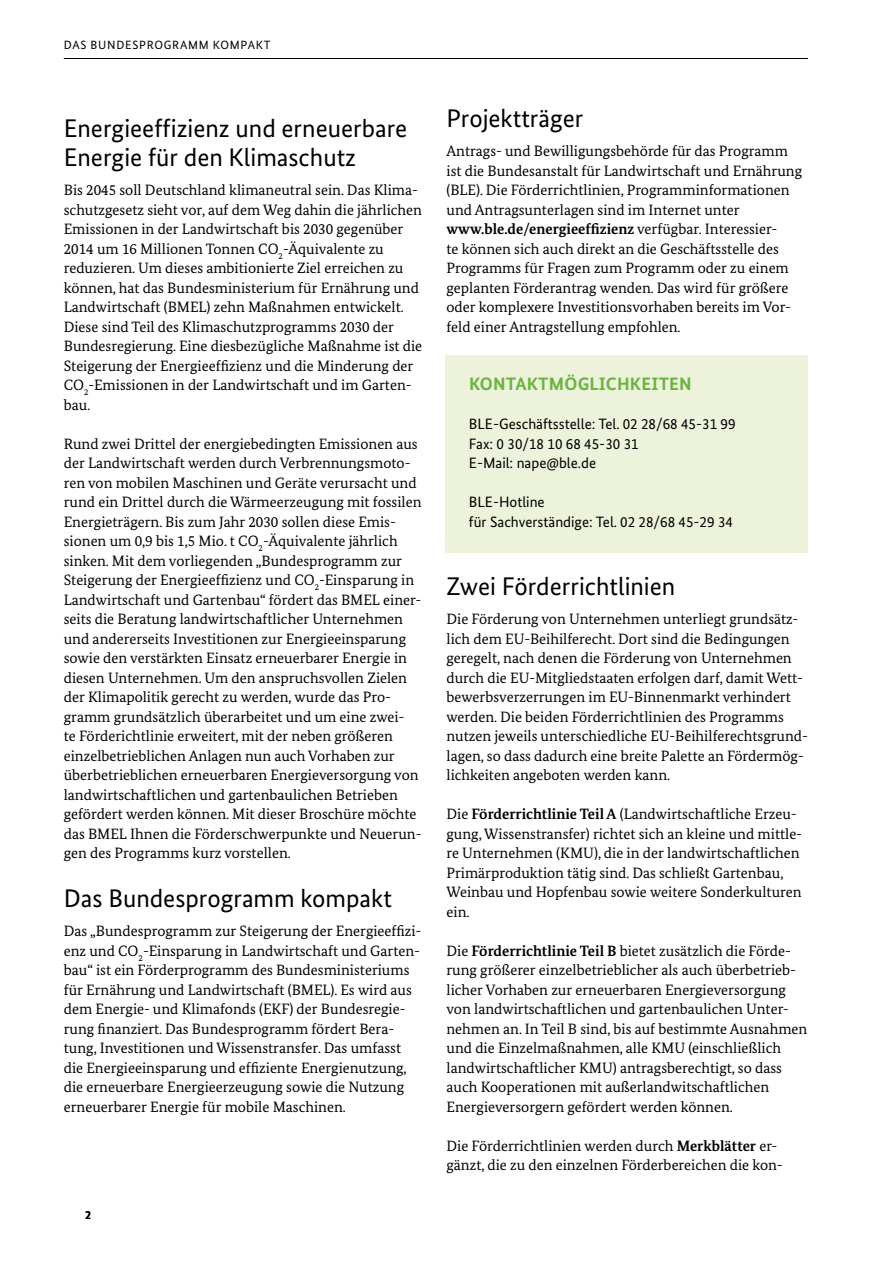
<style>
.page{position:relative;width:893px;height:1263px;background:#fff}
.page>*{position:absolute;margin:0;border:0;box-sizing:border-box;transform-origin:0 0}
.TEXT_Überschrift_3_-_1_3_5-zeilig{font:25.5px "Bundes Sans";color:#000}
.TEXT_Überschrift_3_-_2_4-zeilig{font:25.5px/29.2px "Bundes Sans";color:#000}
.Infokasten_Überschrift{font:700 18px "Bundes Sans";letter-spacing:.01em;color:#6bb340}
.TEXT_Fließtext{font:15px/19.5px "Bundes Serif";color:#000}
.Infokasten_Fließtext{font:15px/19.5px "Bundes Sans";color:#000}
.t1{font:12px "Bundes Sans";letter-spacing:.06em;color:#000}
.t2{font:700 12px "Bundes Sans";color:#000}
.s1{font-weight:700}
</style>
<div class="page">
<hr style="left:64px;top:58px;width:744px;height:1px;background:#000">
<div style="left:445px;top:355px;width:363px;height:197px;background:#ecf3da"></div>
<p class="t1" style="left:64px;top:37px;width:208px">DAS BUNDESPROGRAMM KOMPAKT</p>
<h1 class="TEXT_Überschrift_3_-_2_4-zeilig" style="left:64px;top:113px;width:345px">Energieeffizienz und erneuerbare<br>Energie für den Klimaschutz</h1>
<p class="TEXT_Fließtext" style="left:64px;top:180px;width:360px">Bis 2045 soll Deutschland klimaneutral sein. Das Klima&shy;schutzgesetz sieht vor, auf dem Weg dahin die jährlichen Emissionen in der Landwirtschaft bis 2030 gegenüber 2014 um 16 Millionen Tonnen CO<sub>2</sub>-Äquivalente zu reduzieren. Um dieses ambitionierte Ziel erreichen zu können, hat das Bundesministerium für Ernährung und Landwirtschaft (BMEL) zehn Maßnahmen entwickelt.<br>Diese sind Teil des Klimaschutzprogramms 2030 der Bundesregierung. Eine diesbezügliche Maßnahme ist die Steigerung der Energieeffizienz und die Minderung der CO<sub>2</sub>-Emissionen in der Landwirtschaft und im Garten&shy;bau.</p>
<p class="TEXT_Fließtext" style="left:64px;top:433px;width:359px">Rund zwei Drittel der energiebedingten Emissionen aus der Landwirtschaft werden durch Verbrennungsmoto&shy;ren von mobilen Maschinen und Geräte verursacht und rund ein Drittel durch die Wärmeerzeugung mit fossilen Energieträgern. Bis zum Jahr 2030 sollen diese Emis&shy;sionen um 0,9 bis 1,5 Mio. t CO<sub>2</sub>-Äquivalente jährlich sinken. Mit dem vorliegenden „Bundesprogramm zur Steigerung der Energieeffizienz und CO<sub>2</sub>-Einsparung in Landwirtschaft und Gartenbau“ fördert das BMEL einer&shy;seits die Beratung landwirtschaftlicher Unternehmen und andererseits Investitionen zur Energieeinsparung sowie den verstärkten Einsatz erneuerbarer Energie in diesen Unternehmen. Um den anspruchsvollen Zielen der Klimapolitik gerecht zu werden, wurde das Pro&shy;gramm grundsätzlich überarbeitet und um eine zwei-<br>te Förderichtlinie erweitert, mit der neben größeren einzelbetrieblichen Anlagen nun auch Vorhaben zur überbetrieblichen erneuerbaren Energieversorgung von landwirtschaftlichen und gartenbaulichen Betrieben gefördert werden können. Mit dieser Broschüre möchte das BMEL Ihnen die Förderschwerpunkte und Neuerun&shy;gen des Programms kurz vorstellen.</p>
<h1 class="TEXT_Überschrift_3_-_1_3_5-zeilig" style="left:64px;top:882px;width:330px">Das Bundesprogramm kompakt</h1>
<p class="TEXT_Fließtext" style="left:64px;top:921px;width:359px">Das „Bundesprogramm zur Steigerung der Energieeffizi&shy;enz und CO<sub>2</sub>-Einsparung in Landwirtschaft und Garten&shy;bau“ ist ein Förderprogramm des Bundesministeriums für Ernährung und Landwirtschaft (BMEL). Es wird aus dem Energie- und Klimafonds (EKF) der Bundesregie&shy;rung finanziert. Das Bundesprogramm fördert Bera&shy;tung, Investitionen und Wissenstransfer. Das umfasst die Energieeinsparung und effiziente Energienutzung, die erneuerbare Energieerzeugung sowie die Nutzung erneuerbarer Energie für mobile Maschinen.</p>
<p class="t2" style="left:85px;top:1207px;width:7px">2</p>
<h1 class="TEXT_Überschrift_3_-_1_3_5-zeilig" style="left:446px;top:102px;width:139px">Projektträger</h1>
<p class="TEXT_Fließtext" style="left:446px;top:141px;width:357px">Antrags- und Bewilligungsbehörde für das Programm ist die Bundesanstalt für Landwirtschaft und Ernährung (BLE). Die Förderrichtlinien, Programminformationen und Antragsunterlagen sind im Internet unter <span class="s1">www.ble.de/energieeffizienz</span> verfügbar. Interessier-<br>te können sich auch direkt an die Geschäftsstelle des Programms für Fragen zum Programm oder zu einem geplanten Förderantrag wenden. Das wird für größere oder komplexere Investitionsvorhaben bereits im Vor&shy;feld einer Antragstellung empfohlen.</p>
<h2 class="Infokasten_Überschrift" style="left:469px;top:373px;width:224px">KONTAKTMÖGLICHKEITEN</h2>
<p class="Infokasten_Fließtext" style="left:469px;top:414px;width:268px">BLE-Geschäftsstelle: Tel. 02 28/68 45-31 99<br>Fax: 0 30/18 10 68 45-30 31<br>E-Mail: nape@ble.de</p>
<p class="Infokasten_Fließtext" style="left:469px;top:492px;width:266px">BLE-Hotline<br>für Sachverständige: Tel. 02 28/68 45-29 34</p>
<h1 class="TEXT_Überschrift_3_-_1_3_5-zeilig" style="left:446px;top:570px;width:230px">Zwei Förderrichtlinien</h1>
<p class="TEXT_Fließtext" style="left:446px;top:609px;width:363px">Die Förderung von Unternehmen unterliegt grundsätz&shy;lich dem EU-Beihilferecht. Dort sind die Bedingungen geregelt, nach denen die Förderung von Unternehmen durch die EU-Mitgliedstaaten erfolgen darf, damit Wett&shy;bewerbsverzerrungen im EU-Binnenmarkt verhindert werden. Die beiden Förderrichtlinien des Programms nutzen jeweils unterschiedliche EU-Beihilferechtsgrund&shy;lagen, so dass dadurch eine breite Palette an Fördermög&shy;lichkeiten angeboten werden kann.</p>
<p class="TEXT_Fließtext" style="left:446px;top:804px;width:357px">Die <span class="s1">Förderrichtlinie Teil A</span> (Landwirtschaftliche Erzeu&shy;gung, Wissenstransfer) richtet sich an kleine und mittle&shy;re Unternehmen (KMU), die in der landwirtschaftlichen Primärproduktion tätig sind. Das schließt Gartenbau, Weinbau und Hopfenbau sowie weitere Sonderkulturen ein.</p>
<p class="TEXT_Fließtext" style="left:446px;top:940px;width:362px">Die <span class="s1">Förderrichtlinie Teil B</span> bietet zusätzlich die Förde&shy;rung größerer einzelbetrieblicher als auch überbetrieb&shy;licher Vorhaben zur erneuerbaren Energieversorgung von landwirtschaftlichen und gartenbaulichen Unter&shy;nehmen an. In Teil B sind, bis auf bestimmte Ausnahmen und die Einzelmaßnahmen, alle KMU (einschließlich landwirtschaftlicher KMU) antragsberechtigt, so dass auch Kooperationen mit außerlandwitschaftlichen Energieversorgern gefördert werden können.</p>
<p class="TEXT_Fließtext" style="left:446px;top:1135px;width:338px">Die Förderrichtlinien werden durch <span class="s1">Merkblätter</span> er&shy;gänzt, die zu den einzelnen Förderbereichen die kon-</p>
</div>
